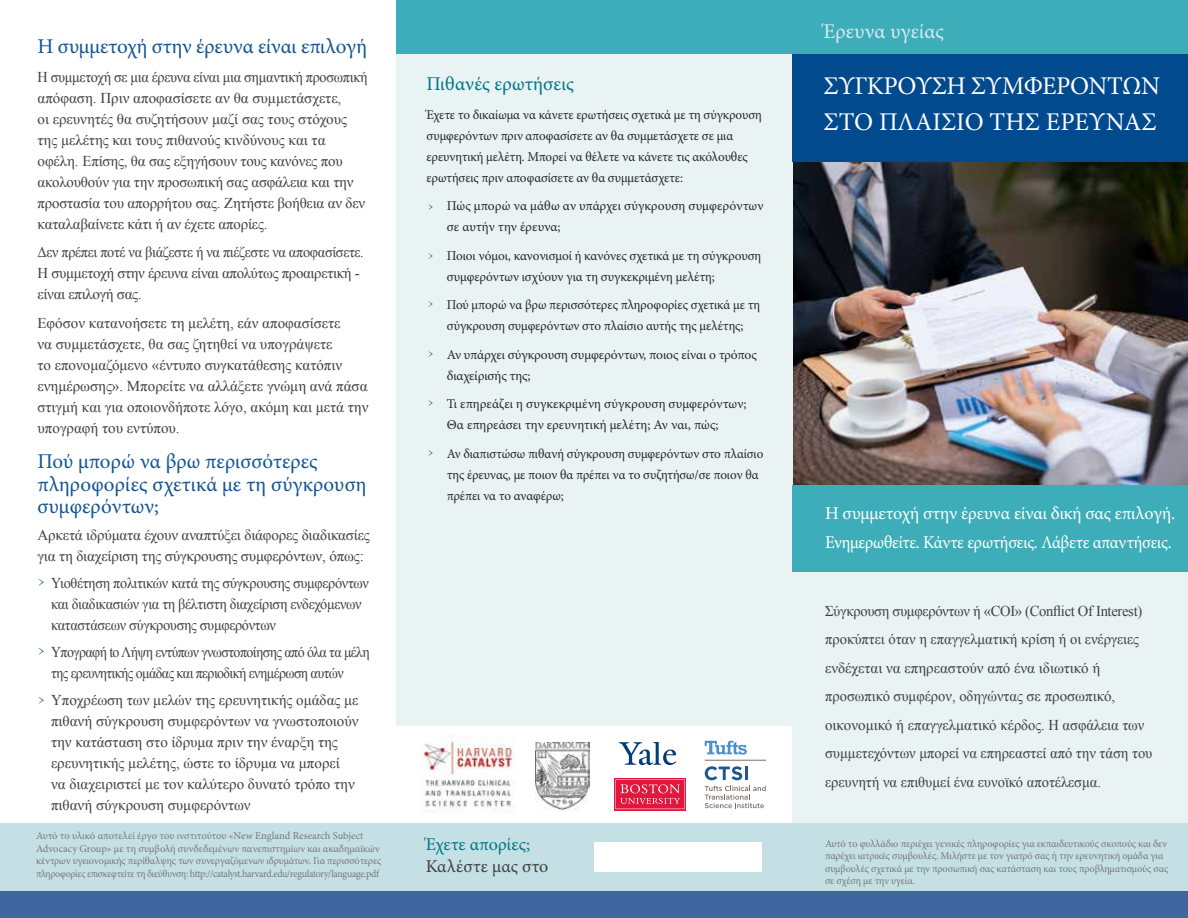
<style>
.page{position:relative;width:1188px;height:918px;background:#fff}
.page>*{position:absolute;margin:0;border:0;box-sizing:border-box;transform-origin:0 0}
.t1{font:25.5px/36px "Minion Pro";letter-spacing:-.02em;color:#fff}
.t2{font:21px/22.5px "Minion Pro";color:#125494}
.t3{font:21px "Minion Pro";color:#d8e9f2}
.t4{font:19.5px "Minion Pro";letter-spacing:.005em;color:#007686}
.t5{font:18px/28.5px "Minion Pro";letter-spacing:-.015em;color:#fff}
.t6{font:18px "Minion Pro";color:#007686}
.t7{font:18px "Minion Pro";color:#414042}
.t8{font:15px/21px "Times New Roman";color:#414042}
.t9{font:15px/21px "Times New Roman";color:#414042;scale:.95 1}
.t10{font:15px/21px "Times New Roman";letter-spacing:-.02em;color:#414042;scale:.95 1}
.t11{font:15px/21px "Times New Roman";letter-spacing:-.04em;color:#414042;scale:.93 1}
.t12{font:15px "Filosofia";color:#125494}
.t13{font:13.5px/21px "Minion Pro";letter-spacing:-.005em;color:#292829}
.t14{font:12px "Filosofia";color:#004a8d}
.t15{font:10.5px/12.6px "Minion Pro";letter-spacing:-.01em;color:#77787b}
.s1{font-family:"Filosofia";color:#125494}
</style>
<div class="page">
<img style="left:793px;top:162px;width:395px;height:323px">
<div style="left:396px;top:54px;width:397px;height:672px;background:#e9f3f4"></div>
<div style="left:793px;top:502px;width:395px;height:388px;background:#e9f3f4"></div>
<div style="left:396px;top:0;width:792px;height:54px;background:#3daeb9"></div>
<div style="left:0;top:824px;width:1188px;height:72px;background:#c5e0e4"></div>
<div style="left:595px;top:842px;width:167px;height:30px;background:#fff"></div>
<div style="left:793px;top:54px;width:395px;height:108px;background:#004a8d"></div>
<div style="left:793px;top:485px;width:395px;height:86px;background:#3daeb9"></div>
<div style="left:0;top:891px;width:1188px;height:27px;background:#3f66a1"></div>
<svg style="left:619px;top:742px;width:57px;height:23px"></svg>
<img style="left:422px;top:736px;width:93px;height:77px">
<svg style="left:705px;top:786px;width:61px;height:22px"></svg>
<svg style="left:705px;top:766px;width:43px;height:14px"></svg>
<hr style="left:705px;top:760px;width:61px;height:1px;background:#7d6e61">
<svg style="left:705px;top:741px;width:42px;height:14px"></svg>
<svg style="left:614px;top:778px;width:72px;height:32px"></svg>
<svg style="left:615px;top:779px;width:70px;height:30px;background:#e63859"></svg>
<img style="left:536px;top:742px;width:53px;height:69px">
<h2 class="t2" style="left:38px;top:36px;width:331px">Η συμμετοχή στην έρευνα είναι επιλογή</h2>
<p class="t9" style="left:38px;top:66px;width:349px">Η συμμετοχή σε μια έρευνα είναι μια σημαντική προσωπική απόφαση. Πριν αποφασίσετε αν θα συμμετάσχετε,<br>οι ερευνητές θα συζητήσουν μαζί σας τους στόχους της μελέτης και τους πιθανούς κινδύνους και τα οφέλη. Επίσης, θα σας εξηγήσουν τους κανόνες που ακολουθούν για την προσωπική σας ασφάλεια και την προστασία του απορρήτου σας. Ζητήστε βοήθεια αν δεν καταλαβαίνετε κάτι ή αν έχετε απορίες.</p>
<p class="t10" style="left:38px;top:241px;width:345px">Δεν πρέπει ποτέ να βιάζεστε ή να πιέζεστε να αποφασίσετε.<br>Η συμμετοχή στην έρευνα είναι απολύτως προαιρετική - είναι επιλογή σας.</p>
<p class="t8" style="left:38px;top:312px;width:333px">Εφόσον κατανοήσετε τη μελέτη, εάν αποφασίσετε<br>να συμμετάσχετε, θα σας ζητηθεί να υπογράψετε<br>το επονομαζόμενο «έντυπο συγκατάθεσης κατόπιν ενημέρωσης». Μπορείτε να αλλάξετε γνώμη ανά πάσα στιγμή και για οποιονδήποτε λόγο, ακόμη και μετά την υπογραφή του εντύπου.</p>
<h2 class="t2" style="left:38px;top:451px;width:330px">Πού μπορώ να βρω περισσότερες πληροφορίες σχετικά με τη σύγκρουση συμφερόντων;</h2>
<p class="t8" style="left:38px;top:525px;width:334px">Αρκετά ιδρύματα έχουν αναπτύξει διάφορες διαδικασίες για τη διαχείριση της σύγκρουσης συμφερόντων, όπως:</p>
<p class="t10" style="left:51px;top:573px;width:336px">Υιοθέτηση πολιτικών κατά της σύγκρουσης συμφερόντων και διαδικασιών για τη βέλτιστη διαχείριση ενδεχόμενων καταστάσεων σύγκρουσης συμφερόντων</p>
<p class="t11" style="left:51px;top:642px;width:344px">Υπογραφή to Λήψη εντύπων γνωστοποίησης από όλα τα μέλη της ερευνητικής ομάδας και περιοδική ενημέρωση αυτών</p>
<p class="t8" style="left:51px;top:690px;width:309px;text-indent:-13px"><span class="s1">&gt;</span> Υποχρέωση των μελών της ερευνητικής ομάδας με πιθανή σύγκρουση συμφερόντων να γνωστοποιούν την κατάσταση στο ίδρυμα πριν την έναρξη της ερευνητικής μελέτης, ώστε το ίδρυμα να μπορεί<br>να διαχειριστεί με τον καλύτερο δυνατό τρόπο την πιθανή σύγκρουση συμφερόντων</p>
<p class="t12" style="left:38px;top:573px;width:8px">&gt;</p>
<p class="t12" style="left:38px;top:642px;width:8px">&gt;</p>
<p class="t15" style="left:36px;top:830px;width:347px">Αυτό το υλικό αποτελεί έργο του ινστιτούτου «New England Research Subject Advocacy Group» με τη συμβολή συνδεδεμένων πανεπιστημίων και ακαδημαϊκών κέντρων υγειονομικής περίθαλψης των συνεργαζόμενων ιδρυμάτων. Για περισσότερες πληροφορίες επισκεφτείτε τη διεύθυνση: http://catalyst.harvard.edu/regulatory/language.pdf</p>
<h3 class="t4" style="left:427px;top:72px;width:149px">Πιθανές ερωτήσεις</h3>
<p class="t13" style="left:427px;top:104px;width:337px">Έχετε το δικαίωμα να κάνετε ερωτήσεις σχετικά με τη σύγκρουση συμφερόντων πριν αποφασίσετε αν θα συμμετάσχετε σε μια ερευνητική μελέτη. Μπορεί να θέλετε να κάνετε τις ακόλουθες ερωτήσεις πριν αποφασίσετε αν θα συμμετάσχετε:</p>
<p class="t13" style="left:447px;top:196px;width:318px">Πώς μπορώ να μάθω αν υπάρχει σύγκρουση συμφερόντων σε αυτήν την έρευνα;</p>
<p class="t13" style="left:447px;top:245px;width:316px">Ποιοι νόμοι, κανονισμοί ή κανόνες σχετικά με τη σύγκρουση συμφερόντων ισχύουν για τη συγκεκριμένη μελέτη;</p>
<p class="t13" style="left:447px;top:295px;width:315px">Πού μπορώ να βρω περισσότερες πληροφορίες σχετικά με τη σύγκρουση συμφερόντων στο πλαίσιο αυτής της μελέτης;</p>
<p class="t13" style="left:447px;top:344px;width:312px">Αν υπάρχει σύγκρουση συμφερόντων, ποιος είναι ο τρόπος διαχείρισής της;</p>
<p class="t13" style="left:447px;top:394px;width:301px">Τι επηρεάζει η συγκεκριμένη σύγκρουση συμφερόντων;<br>Θα επηρεάσει την ερευνητική μελέτη; Αν ναι, πώς;</p>
<p class="t13" style="left:447px;top:443px;width:318px">Αν διαπιστώσω πιθανή σύγκρουση συμφερόντων στο πλαίσιο της έρευνας, με ποιον θα πρέπει να το συζητήσω/σε ποιον θα πρέπει να το αναφέρω;</p>
<p class="t14" style="left:428px;top:199px;width:7px">&gt;</p>
<p class="t14" style="left:428px;top:249px;width:7px">&gt;</p>
<p class="t14" style="left:428px;top:297px;width:7px">&gt;</p>
<p class="t14" style="left:428px;top:346px;width:7px">&gt;</p>
<p class="t14" style="left:428px;top:396px;width:7px">&gt;</p>
<p class="t14" style="left:428px;top:445px;width:7px">&gt;</p>
<p class="t6" style="left:426px;top:834px;width:106px">Έχετε απορίες;</p>
<p class="t7" style="left:426px;top:855px;width:124px">Καλέστε μας στο</p>
<h2 class="t3" style="left:824px;top:19px;width:122px">Έρευνα υγείας</h2>
<h1 class="t1" style="left:824px;top:69px;width:338px">ΣΥΓΚΡΟΥΣΗ ΣΥΜΦΕΡΟΝΤΩΝ<br>ΣΤΟ ΠΛΑΙΣΙΟ ΤΗΣ ΕΡΕΥΝΑΣ</h1>
<p class="t5" style="left:825px;top:500px;width:352px">Η συμμετοχή στην έρευνα είναι δική σας επιλογή.<br>Ενημερωθείτε. Κάντε ερωτήσεις. Λάβετε απαντήσεις.</p>
<p class="t8" style="left:825px;top:596px;width:329px;line-height:28.5px">Σύγκρουση συμφερόντων ή «COI» (Conflict Of Interest) προκύπτει όταν η επαγγελματική κρίση ή οι ενέργειες ενδέχεται να επηρεαστούν από ένα ιδιωτικό ή προσωπικό συμφέρον, οδηγώντας σε προσωπικό, οικονομικό ή επαγγελματικό κέρδος. Η ασφάλεια των συμμετεχόντων μπορεί να επηρεαστεί από την τάση του ερευνητή να επιθυμεί ένα ευνοϊκό αποτέλεσμα.</p>
<p class="t15" style="left:825px;top:837px;width:345px">Αυτό το φυλλάδιο περιέχει γενικές πληροφορίες για εκπαιδευτικούς σκοπούς και δεν παρέχει ιατρικές συμβουλές. Μιλήστε με τον γιατρό σας ή την ερευνητική ομάδα για συμβουλές σχετικά με την προσωπική σας κατάσταση και τους προβληματισμούς σας σε σχέση με την υγεία.</p>
</div>
